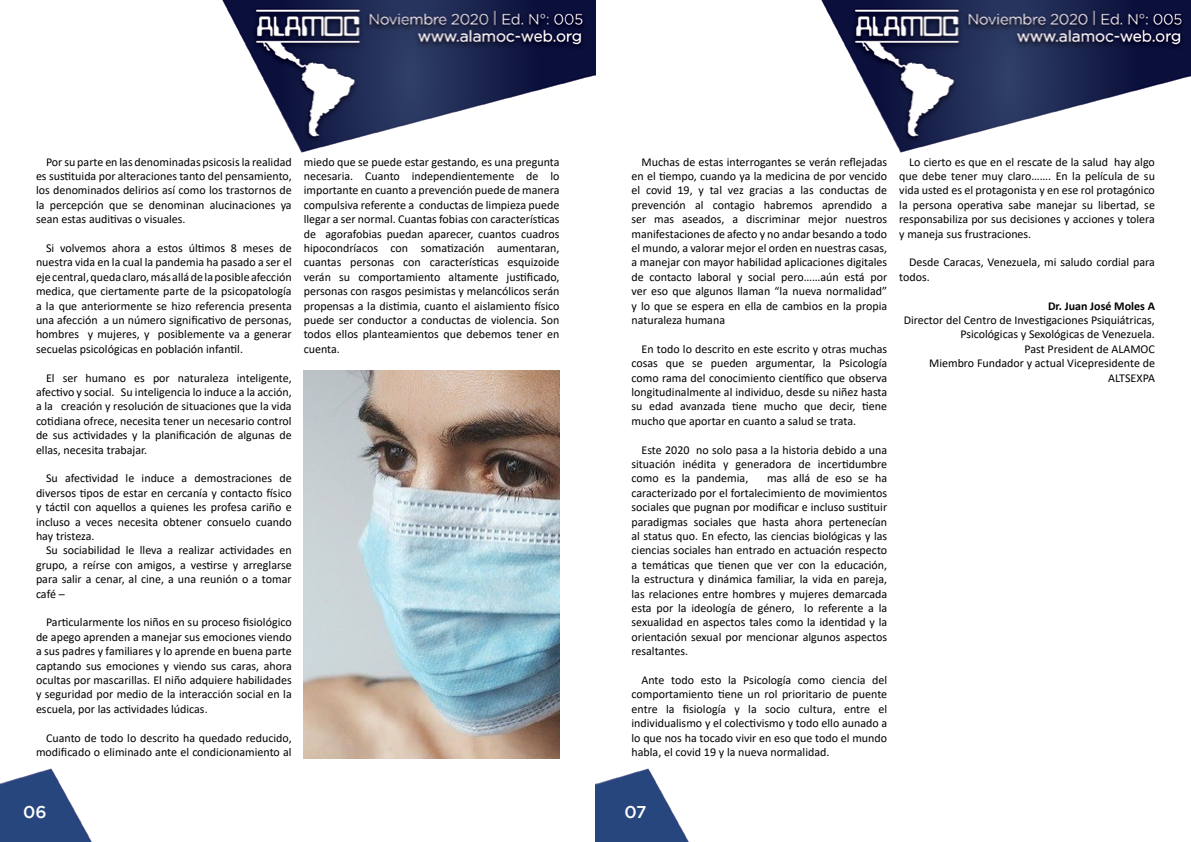
<style>
.page{position:relative;width:1191px;height:842px;background:#fff}
.page>*{position:absolute;margin:0;border:0;box-sizing:border-box;transform-origin:0 0}
.t1{font:500 17px "Gotham";color:#fff}
.t2{font:12px/14.4px "Calibri";color:#000;text-align:justify}
.t3{font:700 12px "Calibri";color:#000}
</style>
<div class="page">
<img style="left:821px;top:0;width:370px;height:153px">
<img style="left:0;top:768px;width:92px;height:74px">
<img style="left:595px;top:768px;width:94px;height:74px">
<img style="left:222px;top:0;width:373px;height:153px">
<img style="left:304px;top:370px;width:255px;height:388px">
<p class="t2" style="left:36px;top:154px;width:257px;text-indent:10px">Por su parte en las denominadas psicosis la realidad es sustituida por alteraciones tanto del pensamiento, los denominados delirios así como los trastornos de la percepción que se denominan alucinaciones ya sean estas auditivas o visuales.</p>
<p class="t2" style="left:36px;top:240px;width:257px;text-indent:10px">Si volvemos ahora a estos últimos 8 meses de nuestra vida en la cual la pandemia ha pasado a ser el eje central, queda claro, más allá de la posible afección medica, que ciertamente parte de la psicopatología a la que anteriormente se hizo referencia presenta una afección a un número significativo de personas, hombres y mujeres, y posiblemente va a generar secuelas psicológicas en población infantil.</p>
<p class="t2" style="left:36px;top:370px;width:257px;text-indent:10px">El ser humano es por naturaleza inteligente, afectivo y social. Su inteligencia lo induce a la acción, a la creación y resolución de situaciones que la vida cotidiana ofrece, necesita tener un necesario control de sus actividades y la planificación de algunas de ellas, necesita trabajar.</p>
<p class="t2" style="left:36px;top:471px;width:257px;text-indent:10px">Su afectividad le induce a demostraciones de diversos tipos de estar en cercanía y contacto físico y táctil con aquellos a quienes les profesa cariño e incluso a veces necesita obtener consuelo cuando hay tristeza.</p>
<p class="t2" style="left:36px;top:543px;width:257px;text-indent:10px">Su sociabilidad le lleva a realizar actividades en grupo, a reírse con amigos, a vestirse y arreglarse para salir a cenar, al cine, a una reunión o a tomar café –</p>
<p class="t2" style="left:36px;top:615px;width:257px;text-indent:10px">Particularmente los niños en su proceso fisiológico de apego aprenden a manejar sus emociones viendo a sus padres y familiares y lo aprende en buena parte captando sus emociones y viendo sus caras, ahora ocultas por mascarillas. El niño adquiere habilidades y seguridad por medio de la interacción social en la escuela, por las actividades lúdicas.</p>
<p class="t2" style="left:36px;top:730px;width:257px;text-align:right">Cuanto de todo lo descrito ha quedado reducido, modificado o eliminado ante el condicionamiento al</p>
<p class="t2" style="left:304px;top:154px;width:257px">miedo que se puede estar gestando, es una pregunta necesaria. Cuanto independientemente de lo importante en cuanto a prevención puede de manera compulsiva referente a conductas de limpieza puede llegar a ser normal. Cuantas fobias con características de agorafobias puedan aparecer, cuantos cuadros hipocondríacos con somatización aumentaran, cuantas personas con características esquizoide verán su comportamiento altamente justificado, personas con rasgos pesimistas y melancólicos serán propensas a la distimia, cuanto el aislamiento físico puede ser conductor a conductas de violencia. Son todos ellos planteamientos que debemos tener en cuenta.</p>
<p class="t2" style="left:631px;top:154px;width:257px;text-indent:10px">Muchas de estas interrogantes se verán reflejadas en el tiempo, cuando ya la medicina de por vencido el covid 19, y tal vez gracias a las conductas de prevención al contagio habremos aprendido a ser mas aseados, a discriminar mejor nuestros manifestaciones de afecto y no andar besando a todo el mundo, a valorar mejor el orden en nuestras casas, a manejar con mayor habilidad aplicaciones digitales de contacto laboral y social pero……aún está por ver eso que algunos llaman “la nueva normalidad” y lo que se espera en ella de cambios en la propia naturaleza humana</p>
<p class="t2" style="left:631px;top:341px;width:257px;text-indent:10px">En todo lo descrito en este escrito y otras muchas cosas que se pueden argumentar, la Psicología como rama del conocimiento científico que observa longitudinalmente al individuo, desde su niñez hasta su edad avanzada tiene mucho que decir, tiene mucho que aportar en cuanto a salud se trata.</p>
<p class="t2" style="left:631px;top:442px;width:257px;text-indent:10px">Este 2020 no solo pasa a la historia debido a una situación inédita y generadora de incertidumbre como es la pandemia,</p>
<p class="t2" style="left:631px;top:471px;width:257px;text-indent:135px">mas allá de eso se ha caracterizado por el fortalecimiento de movimientos sociales que pugnan por modificar e incluso sustituir paradigmas sociales que hasta ahora pertenecían al status quo. En efecto, las ciencias biológicas y las ciencias sociales han entrado en actuación respecto a temáticas que tienen que ver con la educación, la estructura y dinámica familiar, la vida en pareja, las relaciones entre hombres y mujeres demarcada esta por la ideología de género, lo referente a la sexualidad en aspectos tales como la identidad y la orientación sexual por mencionar algunos aspectos resaltantes.</p>
<p class="t2" style="left:631px;top:672px;width:257px;text-indent:10px">Ante todo esto la Psicología como ciencia del comportamiento tiene un rol prioritario de puente entre la fisiología y la socio cultura, entre el individualismo y el colectivismo y todo ello aunado a lo que nos ha tocado vivir en eso que todo el mundo habla, el covid 19 y la nueva normalidad.</p>
<p class="t2" style="left:899px;top:154px;width:257px;text-indent:10px">Lo cierto es que en el rescate de la salud hay algo que debe tener muy claro……. En la película de su vida usted es el protagonista y en ese rol protagónico la persona operativa sabe manejar su libertad, se responsabiliza por sus decisiones y acciones y tolera y maneja sus frustraciones.</p>
<p class="t2" style="left:899px;top:255px;width:257px;text-indent:10px">Desde Caracas, Venezuela, mi saludo cordial para todos.</p>
<p class="t3" style="left:1048px;top:297px;width:108px">Dr. Juan José Moles A</p>
<p class="t2" style="left:903px;top:312px;width:253px;text-align:right">Director del Centro de Investigaciones Psiquiátricas, Psicológicas y Sexológicas de Venezuela.<br>Past President de ALAMOC<br>Miembro Fundador y actual Vicepresidente de ALTSEXPA</p>
<h1 class="t1" style="left:23px;top:803px;width:25px">06</h1>
<h1 class="t1" style="left:624px;top:803px;width:24px">07</h1>
</div>
